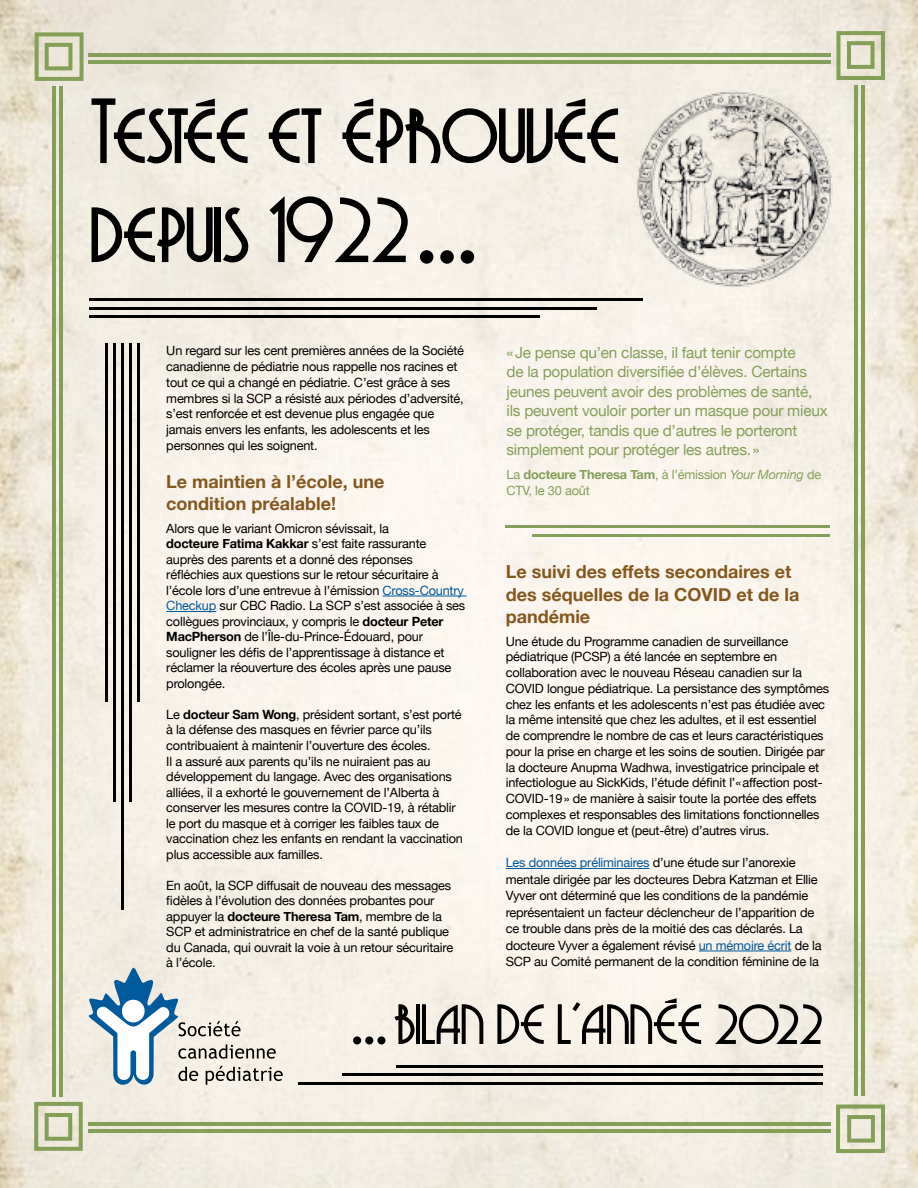
<style>
.page{position:relative;width:918px;height:1188px;background:#fff}
.page>*{position:absolute;margin:0;border:0;box-sizing:border-box;transform-origin:0 0}
.t1{font:85.5px/99px "Grenadier NF";letter-spacing:-.025em;color:#000}
.t2{font:52.5px "Grenadier NF";letter-spacing:-.015em;color:#000}
.t3{font:700 18px/22.5px "Helvetica Neue";color:#85581d}
.t4{font:15.3px/19.5px "Helvetica Neue";letter-spacing:-.015em;color:#84a058}
.t5{font:12.75px/15.6px "Helvetica Neue";letter-spacing:-.015em;color:#000}
.t6{font:12.75px/16.5px "Helvetica Neue";letter-spacing:-.015em;color:#84a058}
.s1{font-weight:700}
.s2{color:#005a9c}
.s3{font-style:italic}
</style>
<div class="page">
<img style="left:0;top:0;width:918px;height:1188px">
<hr style="left:506px;top:868px;width:143px;height:1px;background:#005a9c">
<hr style="left:699px;top:951px;width:92px;height:1px;background:#005a9c">
<hr style="left:383px;top:596px;width:84px;height:1px;background:#005a9c">
<hr style="left:166px;top:611px;width:50px;height:1px;background:#005a9c">
<hr style="left:105px;top:343px;width:3px;height:359px;background:#000">
<hr style="left:137px;top:343px;width:2px;height:359px;background:#000">
<hr style="left:113px;top:343px;width:3px;height:459px;background:#000">
<hr style="left:121px;top:343px;width:3px;height:567px;background:#000">
<hr style="left:129px;top:343px;width:3px;height:459px;background:#000">
<hr style="left:90px;top:298px;width:553px;height:3px;background:#000">
<hr style="left:90px;top:315px;width:450px;height:3px;background:#000">
<hr style="left:90px;top:307px;width:507px;height:3px;background:#000">
<hr style="left:506px;top:526px;width:324px;height:2px;background:#84a058">
<hr style="left:533px;top:534px;width:297px;height:3px;background:#84a058">
<hr style="left:298px;top:1082px;width:525px;height:3px;background:#000">
<hr style="left:396px;top:1065px;width:427px;height:3px;background:#000">
<hr style="left:342px;top:1073px;width:481px;height:3px;background:#000">
<svg style="left:35px;top:32px;width:49px;height:49px"></svg>
<svg style="left:836px;top:31px;width:49px;height:49px"></svg>
<svg style="left:34px;top:1102px;width:49px;height:49px"></svg>
<svg style="left:836px;top:1105px;width:49px;height:48px"></svg>
<img style="left:634px;top:89px;width:202px;height:200px">
<hr style="left:89px;top:53px;width:742px;height:4px;background:#84a058">
<hr style="left:60px;top:87px;width:3px;height:1010px;background:#84a058">
<hr style="left:861px;top:85px;width:4px;height:1010px;background:#84a058">
<hr style="left:89px;top:60px;width:742px;height:4px;background:#84a058">
<hr style="left:52px;top:87px;width:4px;height:1010px;background:#84a058">
<hr style="left:854px;top:85px;width:4px;height:1010px;background:#84a058">
<hr style="left:89px;top:1122px;width:742px;height:3px;background:#84a058">
<hr style="left:89px;top:1129px;width:742px;height:3px;background:#84a058">
<div style="left:420px;top:250px;width:13px;height:14px;background:#000;border-radius:50%"></div>
<div style="left:440px;top:250px;width:14px;height:14px;background:#000;border-radius:50%"></div>
<div style="left:461px;top:250px;width:13px;height:14px;background:#000;border-radius:50%"></div>
<div style="left:353px;top:1036px;width:8px;height:8px;background:#000;border-radius:50%"></div>
<div style="left:365px;top:1036px;width:8px;height:8px;background:#000;border-radius:50%"></div>
<div style="left:377px;top:1036px;width:8px;height:8px;background:#000;border-radius:50%"></div>
<svg style="left:82px;top:963px;width:201px;height:125px"></svg>
<div style="left:122px;top:1000px;width:23px;height:22px;background:#fff;border-radius:50%"></div>
<h1 class="t1" style="left:90px;top:85px;width:532px">Testée et éprouvée depuis 1922</h1>
<p class="t5" style="left:166px;top:342px;width:299px">Un regard sur les cent premières années de la Société canadienne de pédiatrie nous rappelle nos racines et tout ce qui a changé en pédiatrie. C’est grâce à ses membres si la SCP a résisté aux périodes d’adversité, s’est renforcée et est devenue plus engagée que jamais envers les enfants, les adolescents et les personnes qui les soignent.</p>
<h3 class="t3" style="left:166px;top:470px;width:220px">Le maintien à l’école, une condition préalable!</h3>
<p class="t5" style="left:166px;top:519px;width:301px">Alors que le variant Omicron sévissait, la<br><span class="s1">docteure Fatima Kakkar</span> s’est faite rassurante auprès des parents et a donné des réponses réfléchies aux questions sur le retour sécuritaire à l’école lors d’une entrevue à l’émission <span class="s2">Cross-Country Checkup</span> sur CBC Radio. La SCP s’est associée à ses collègues provinciaux, y compris le <span class="s1">docteur Peter MacPherson</span> de l’Île-du-Prince-Édouard, pour souligner les défis de l’apprentissage à distance et réclamer la réouverture des écoles après une pause prolongée.</p>
<p class="t5" style="left:166px;top:706px;width:298px">Le <span class="s1">docteur Sam Wong</span>, président sortant, s’est porté à la défense des masques en février parce qu’ils contribuaient à maintenir l’ouverture des écoles.<br>Il a assuré aux parents qu’ils ne nuiraient pas au développement du langage. Avec des organisations alliées, il a exhorté le gouvernement de l’Alberta à conserver les mesures contre la COVID-19, à rétablir le port du masque et à corriger les faibles taux de vaccination chez les enfants en rendant la vaccination plus accessible aux familles.</p>
<p class="t5" style="left:166px;top:877px;width:288px">En août, la SCP diffusait de nouveau des messages fidèles à l’évolution des données probantes pour appuyer la <span class="s1">docteure Theresa Tam</span>, membre de la SCP et administratrice en chef de la santé publique du Canada, qui ouvrait la voie à un retour sécuritaire à l’école.</p>
<p class="t4" style="left:507px;top:342px;width:323px">«Je pense qu’en classe, il faut tenir compte<br>de la population diversifiée d’élèves. Certains jeunes peuvent avoir des problèmes de santé, ils peuvent vouloir porter un masque pour mieux se protéger, tandis que d’autres le porteront simplement pour protéger les autres.»</p>
<p class="t6" style="left:507px;top:465px;width:316px">La <span class="s1">docteure Theresa Tam</span>, à l’émission <span class="s3">Your Morning</span> de<br>CTV, le 30 août</p>
<h3 class="t3" style="left:506px;top:560px;width:295px">Le suivi des effets secondaires et des séquelles de la COVID et de la pandémie</h3>
<p class="t5" style="left:506px;top:632px;width:325px">Une étude du Programme canadien de surveillance pédiatrique (PCSP) a été lancée en septembre en collaboration avec le nouveau Réseau canadien sur la COVID longue pédiatrique. La persistance des symptômes chez les enfants et les adolescents n’est pas étudiée avec la même intensité que chez les adultes, et il est essentiel de comprendre le nombre de cas et leurs caractéristiques pour la prise en charge et les soins de soutien. Dirigée par la docteure Anupma Wadhwa, investigatrice principale et infectiologue au SickKids, l’étude définit l’«affection post-COVID-19» de manière à saisir toute la portée des effets complexes et responsables des limitations fonctionnelles de la COVID longue et (peut-être) d’autres virus.</p>
<p class="t5" style="left:506px;top:853px;width:317px;line-height:16.5px"><span class="s2">Les données préliminaires</span> d’une étude sur l’anorexie mentale dirigée par les docteures Debra Katzman et Ellie Vyver ont déterminé que les conditions de la pandémie représentaient un facteur déclencheur de l’apparition de ce trouble dans près de la moitié des cas déclarés. La docteure Vyver a également révisé <span class="s2">un mémoire écrit</span> de la SCP au Comité permanent de la condition féminine de la</p>
<h2 class="t2" style="left:393px;top:998px;width:431px">BILAN DE L’ANNÉE 2022</h2>
</div>
